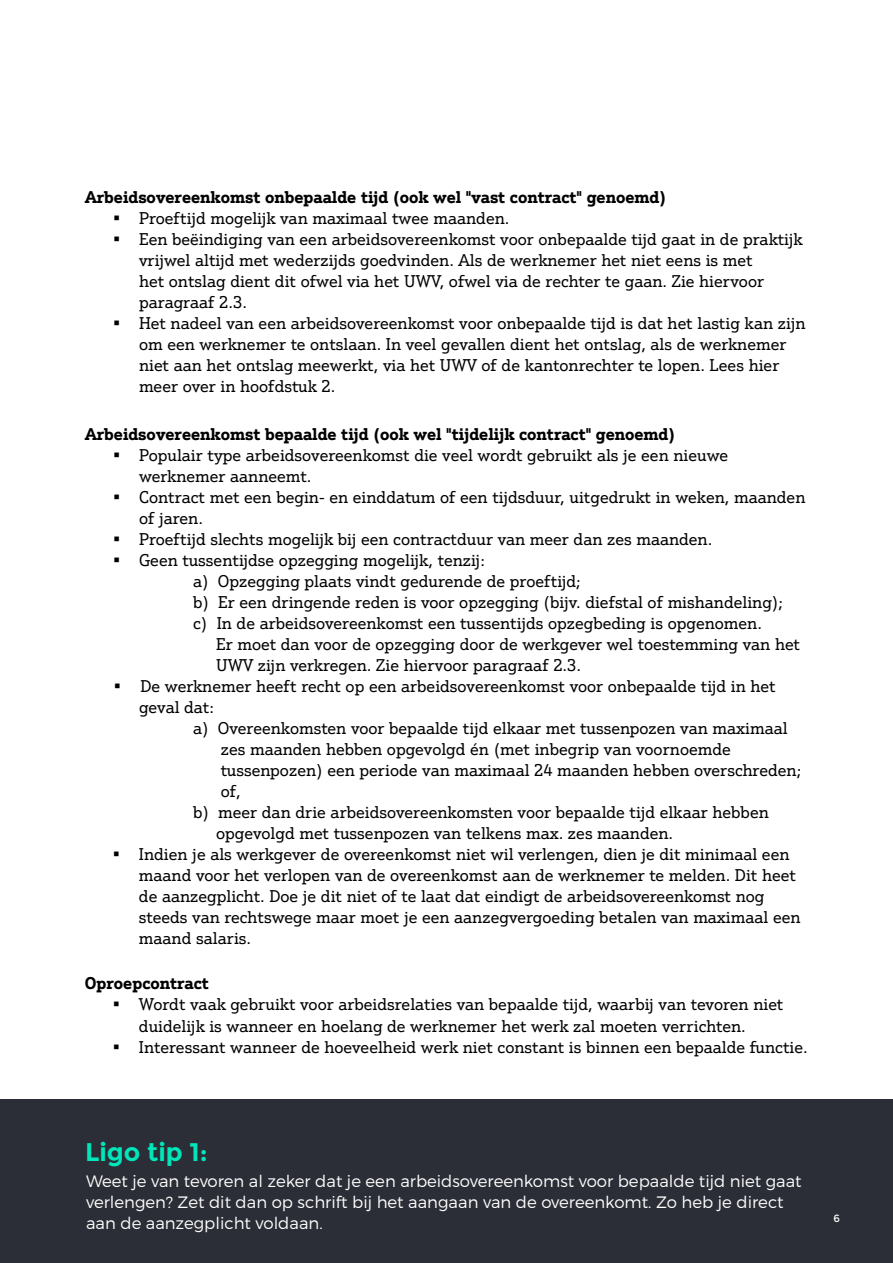
<style>
.page{position:relative;width:893px;height:1263px;background:#fff}
.page>*{position:absolute;margin:0;border:0;box-sizing:border-box;transform-origin:0 0}
.t1{font:700 25.5px "Montserrat";color:#00e6ba}
.t2{font:16.5px/21px "Justus Pro";color:#000}
.t3{font:300 16.5px/21px "Montserrat";color:#fff}
.t4{font:700 16.5px "Justus Pro";color:#000}
.t5{font:10.5px "Montserrat";color:#fff}
</style>
<div class="page">
<div style="left:0;top:1100px;width:893px;height:163px;background:#2b2e36"></div>
<p class="t4" style="left:85px;top:187px;width:582px">Arbeidsovereenkomst onbepaalde tijd (ook wel "vast contract" genoemd)</p>
<p class="t2" style="left:112px;top:208px;width:399px">• Proeftijd mogelijk van maximaal twee maanden.</p>
<p class="t2" style="left:139px;top:229px;width:665px;text-indent:-27px">• Een beëindiging van een arbeidsovereenkomst voor onbepaalde tijd gaat in de praktijk vrijwel altijd met wederzijds goedvinden. Als de werknemer het niet eens is met<br>het ontslag dient dit ofwel via het UWV, ofwel via de rechter te gaan. Zie hiervoor paragraaf 2.3.</p>
<p class="t2" style="left:139px;top:313px;width:668px;text-indent:-27px">• Het nadeel van een arbeidsovereenkomst voor onbepaalde tijd is dat het lastig kan zijn om een werknemer te ontslaan. In veel gevallen dient het ontslag, als de werknemer niet aan het ontslag meewerkt, via het UWV of de kantonrechter te lopen. Lees hier meer over in hoofdstuk 2.</p>
<p class="t4" style="left:85px;top:424px;width:592px">Arbeidsovereenkomst bepaalde tijd (ook wel "tijdelijk contract" genoemd)</p>
<p class="t2" style="left:139px;top:445px;width:591px;text-indent:-27px">• Populair type arbeidsovereenkomst die veel wordt gebruikt als je een nieuwe werknemer aanneemt.</p>
<p class="t2" style="left:139px;top:487px;width:668px;text-indent:-27px">• Contract met een begin- en einddatum of een tijdsduur, uitgedrukt in weken, maanden of jaren.</p>
<p class="t2" style="left:112px;top:529px;width:602px">• Proeftijd slechts mogelijk bij een contractduur van meer dan zes maanden.</p>
<p class="t2" style="left:193px;top:550px;width:592px;text-indent:-81px">• Geen tussentijdse opzegging mogelijk, tenzij:<br>a) Opzegging plaats vindt gedurende de proeftijd;<br>b) Er een dringende reden is voor opzegging (bijv. diefstal of mishandeling); c) In de arbeidsovereenkomst een tussentijds opzegbeding is opgenomen.</p>
<p class="t2" style="left:216px;top:634px;width:586px">Er moet dan voor de opzegging door de werkgever wel toestemming van het<br>UWV zijn verkregen. Zie hiervoor paragraaf 2.3.</p>
<p class="t2" style="left:139px;top:676px;width:638px;text-indent:-26px">• De werknemer heeft recht op een arbeidsovereenkomst voor onbepaalde tijd in het geval dat:</p>
<p class="t2" style="left:193px;top:718px;width:596px">a) Overeenkomsten voor bepaalde tijd elkaar met tussenpozen van maximaal</p>
<p class="t2" style="left:221px;top:739px;width:512px">zes maanden hebben opgevolgd én (met inbegrip van voornoemde</p>
<p class="t2" style="left:221px;top:760px;width:582px">tussenpozen) een periode van maximaal 24 maanden hebben overschreden;</p>
<p class="t2" style="left:221px;top:781px;width:22px">of,</p>
<p class="t2" style="left:193px;top:802px;width:577px">b) meer dan drie arbeidsovereenkomsten voor bepaalde tijd elkaar hebben</p>
<p class="t2" style="left:216px;top:823px;width:459px">opgevolgd met tussenpozen van telkens max. zes maanden.</p>
<p class="t2" style="left:139px;top:844px;width:663px;text-indent:-27px">• Indien je als werkgever de overeenkomst niet wil verlengen, dien je dit minimaal een maand voor het verlopen van de overeenkomst aan de werknemer te melden. Dit heet de aanzegplicht. Doe je dit niet of te laat dat eindigt de arbeidsovereenkomst nog steeds van rechtswege maar moet je een aanzegvergoeding betalen van maximaal een maand salaris.</p>
<p class="t4" style="left:85px;top:973px;width:125px">Oproepcontract</p>
<p class="t2" style="left:139px;top:994px;width:646px;text-indent:-27px">• Wordt vaak gebruikt voor arbeidsrelaties van bepaalde tijd, waarbij van tevoren niet duidelijk is wanneer en hoelang de werknemer het werk zal moeten verrichten.</p>
<p class="t2" style="left:112px;top:1036px;width:697px">• Interessant wanneer de hoeveelheid werk niet constant is binnen een bepaalde functie.</p>
<h1 class="t1" style="left:85px;top:1137px;width:124px">Ligo tip 1:</h1>
<p class="t3" style="left:86px;top:1171px;width:717px">Weet je van tevoren al zeker dat je een arbeidsovereenkomst voor bepaalde tijd niet gaat verlengen? Zet dit dan op schrift bij het aangaan van de overeenkomt. Zo heb je direct aan de aanzegplicht voldaan.</p>
<p class="t5" style="left:833px;top:1212px;width:8px">6</p>
</div>
